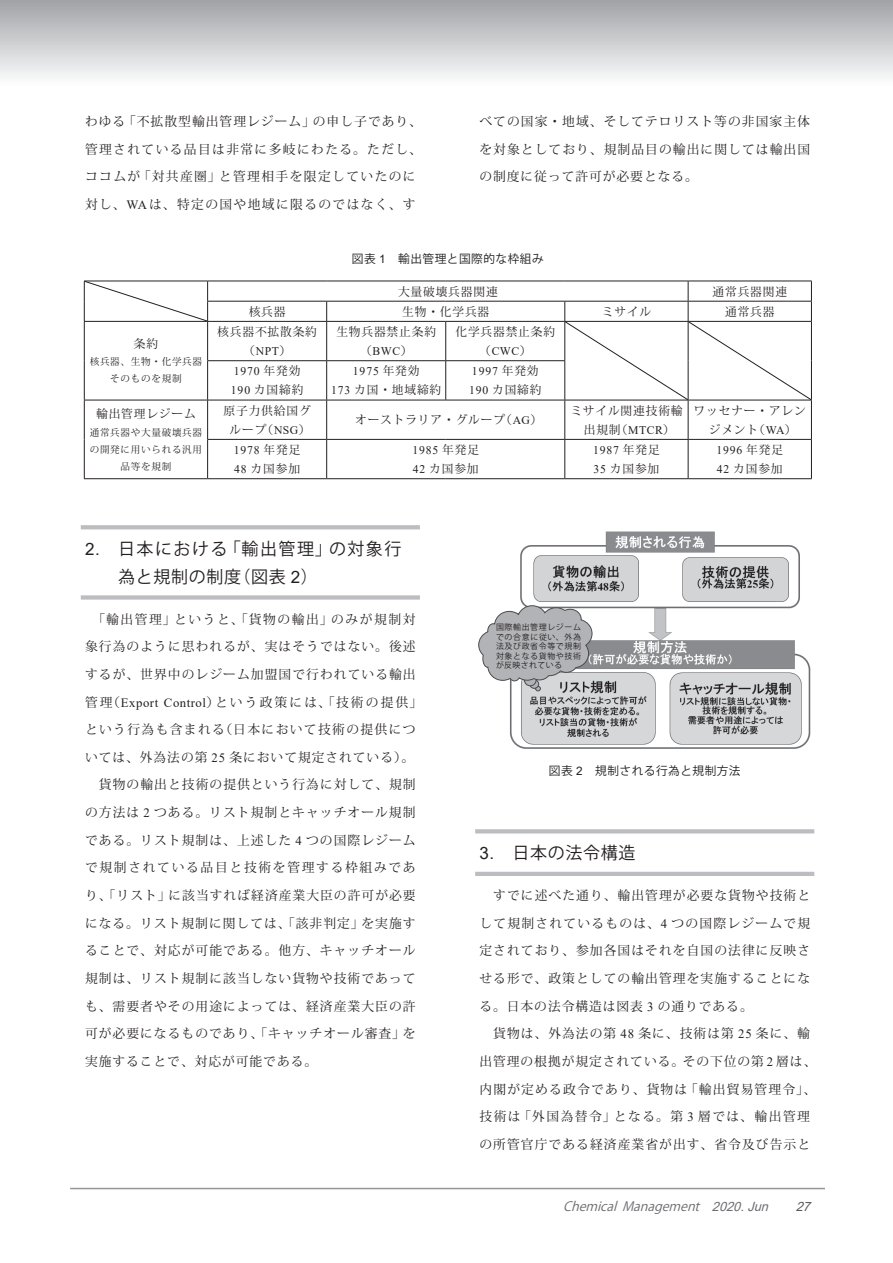
<style>
.page{position:relative;width:893px;height:1263px;background:#fff}
.page>*{position:absolute;margin:0;border:0;box-sizing:border-box;transform-origin:0 0}
.t1{font:16.95px/27.6px "Koz Go Pro";letter-spacing:.085em;color:#231f20}
.t2{font:16.95px "Koz Go Pro";letter-spacing:.04em;color:#231f20}
.t3{font:12.75px/27.6px "Koz Min Pro";letter-spacing:.085em;color:#231f20}
.t4{font:12.75px/27.6px "Koz Min Pro";letter-spacing:.11em;color:#231f20}
.t5{font:italic 12.75px "Koz Go Pro";color:#6c6d70}
.t6{font:italic 12.75px "Arial";color:#57585a}
.t7{font:11.7px/19.2px "Koz Min Pro";letter-spacing:.075em;color:#231f20;text-align:center}
.t8{font:11.7px "Times New Roman";letter-spacing:.075em;color:#231f20}
.t9{font:11.7px "Koz Go Pro";letter-spacing:.04em;color:#231f20}
.t10{font:9.6px/17px "Koz Min Pro";letter-spacing:.075em;color:#231f20;text-align:center}
.t11{font:7.95px/9.6px "Koz Go Pro";letter-spacing:.075em;color:#231f20;text-align:justify}
.s1{font-family:"Times New Roman"}
.s2{font-family:"Arial"}
.s3{font-family:"Koz Min Pro"}
</style>
<div class="page">
<div style="left:0;top:0;width:893px;height:85px;background:linear-gradient(to bottom,#a1a2a6,#fdfdfe)"></div>
<hr style="left:70px;top:1188px;width:755px;height:1px;background:#939598">
<hr style="left:81px;top:525px;width:339px;height:4px;background:#bcbdc0">
<div style="left:81px;top:595px;width:339px;height:5px;background:#bcbdc0"></div>
<svg style="left:475px;top:829px;width:339px;height:4px"></svg>
<hr style="left:475px;top:872px;width:339px;height:4px;background:#bcbdc0">
<img style="left:510px;top:531px;width:301px;height:218px">
<svg style="left:478px;top:605px;width:115px;height:86px"></svg>
<hr style="left:207px;top:301px;width:120px;height:1px;background:#231f20">
<hr style="left:327px;top:301px;width:119px;height:1px;background:#231f20">
<svg style="left:326px;top:301px;width:1px;height:20px"></svg>
<hr style="left:446px;top:301px;width:119px;height:1px;background:#231f20">
<hr style="left:208px;top:321px;width:119px;height:1px;background:#231f20">
<hr style="left:207px;top:322px;width:1px;height:38px;background:#231f20">
<hr style="left:327px;top:321px;width:119px;height:1px;background:#231f20">
<hr style="left:326px;top:322px;width:1px;height:38px;background:#231f20">
<hr style="left:446px;top:321px;width:119px;height:1px;background:#231f20">
<hr style="left:445px;top:322px;width:1px;height:38px;background:#231f20">
<hr style="left:207px;top:360px;width:120px;height:1px;background:#231f20">
<hr style="left:207px;top:361px;width:1px;height:39px;background:#231f20">
<hr style="left:327px;top:360px;width:119px;height:1px;background:#231f20">
<hr style="left:326px;top:361px;width:1px;height:39px;background:#231f20">
<hr style="left:446px;top:360px;width:119px;height:1px;background:#231f20">
<hr style="left:445px;top:361px;width:1px;height:39px;background:#231f20">
<hr style="left:84px;top:400px;width:124px;height:1px;background:#231f20">
<hr style="left:208px;top:400px;width:119px;height:1px;background:#231f20">
<hr style="left:207px;top:400px;width:1px;height:39px;background:#231f20">
<hr style="left:327px;top:400px;width:119px;height:1px;background:#231f20">
<hr style="left:326px;top:400px;width:1px;height:39px;background:#231f20">
<hr style="left:446px;top:400px;width:119px;height:1px;background:#231f20">
<hr style="left:564px;top:400px;width:1px;height:39px;background:#231f20">
<hr style="left:688px;top:400px;width:1px;height:39px;background:#231f20">
<hr style="left:207px;top:439px;width:120px;height:1px;background:#231f20">
<hr style="left:207px;top:440px;width:1px;height:38px;background:#231f20">
<hr style="left:327px;top:439px;width:119px;height:1px;background:#231f20">
<hr style="left:326px;top:440px;width:1px;height:38px;background:#231f20">
<hr style="left:446px;top:439px;width:119px;height:1px;background:#231f20">
<hr style="left:565px;top:439px;width:123px;height:1px;background:#231f20">
<hr style="left:564px;top:440px;width:1px;height:38px;background:#231f20">
<hr style="left:688px;top:439px;width:124px;height:1px;background:#231f20">
<hr style="left:688px;top:440px;width:1px;height:38px;background:#231f20">
<hr style="left:208px;top:281px;width:119px;height:1px;background:#231f20">
<hr style="left:327px;top:281px;width:119px;height:1px;background:#231f20">
<hr style="left:446px;top:281px;width:119px;height:1px;background:#231f20">
<hr style="left:84px;top:322px;width:1px;height:39px;background:#231f20">
<hr style="left:84px;top:361px;width:1px;height:39px;background:#231f20">
<hr style="left:84px;top:400px;width:1px;height:39px;background:#231f20">
<hr style="left:811px;top:400px;width:1px;height:39px;background:#231f20">
<hr style="left:84px;top:439px;width:1px;height:39px;background:#231f20">
<hr style="left:811px;top:440px;width:1px;height:38px;background:#231f20">
<hr style="left:84px;top:478px;width:124px;height:1px;background:#231f20">
<hr style="left:208px;top:478px;width:119px;height:1px;background:#231f20">
<hr style="left:327px;top:478px;width:119px;height:1px;background:#231f20">
<hr style="left:446px;top:478px;width:119px;height:1px;background:#231f20">
<hr style="left:565px;top:478px;width:123px;height:1px;background:#231f20">
<hr style="left:688px;top:478px;width:124px;height:1px;background:#231f20">
<hr style="left:565px;top:400px;width:123px;height:1px;background:#231f20">
<hr style="left:688px;top:400px;width:124px;height:1px;background:#231f20">
<hr style="left:84px;top:321px;width:124px;height:1px;background:#231f20">
<svg style="left:84px;top:281px;width:124px;height:40px"></svg>
<svg style="left:564px;top:281px;width:248px;height:119px"></svg>
<p class="t4" style="left:85px;top:107px;width:339px">わゆる「不拡散型輸出管理レジーム」の申し子であり、管理されている品目は非常に多岐にわたる。ただし、ココムが「対共産圏」と管理相手を限定していたのに対し、<span class="s1">WA</span>は、特定の国や地域に限るのではなく、す</p>
<p class="t3" style="left:479px;top:107px;width:332px;text-align:justify">べての国家・地域、そしてテロリスト等の非国家主体を対象としており、規制品目の輸出に関しては輸出国の制度に従って許可が必要となる。</p>
<p class="t9" style="left:352px;top:251px;width:193px">図表 <span class="s2">1</span>　輸出管理と国際的な枠組み</p>
<p class="t7" style="left:398px;top:281px;width:101px">大量破壊兵器関連</p>
<p class="t7" style="left:712px;top:281px;width:76px">通常兵器関連</p>
<p class="t7" style="left:134px;top:334px;width:26px">条約</p>
<p class="t10" style="left:90px;top:353px;width:114px">核兵器、生物・化学兵器そのものを規制</p>
<p class="t7" style="left:96px;top:404px;width:101px">輸出管理レジーム</p>
<p class="t10" style="left:90px;top:423px;width:114px">通常兵器や大量破壊兵器の開発に用いられる汎用品等を規制</p>
<p class="t7" style="left:249px;top:301px;width:38px">核兵器</p>
<p class="t7" style="left:402px;top:301px;width:89px">生物・化学兵器</p>
<p class="t7" style="left:602px;top:301px;width:51px">ミサイル</p>
<p class="t7" style="left:725px;top:301px;width:51px">通常兵器</p>
<p class="t7" style="left:217px;top:322px;width:101px">核兵器不拡散条約</p>
<p class="t8" style="left:243px;top:343px;width:49px"><span class="s3">（</span>NPT<span class="s3">）</span></p>
<p class="t8" style="left:234px;top:363px;width:68px">1970 <span class="s3">年発効</span></p>
<p class="t7" style="left:231px;top:380px;width:74px"><span class="s1">190</span> カ国締約</p>
<p class="t7" style="left:336px;top:322px;width:101px">生物兵器禁止条約</p>
<p class="t8" style="left:360px;top:343px;width:54px"><span class="s3">（</span>BWC<span class="s3">）</span></p>
<p class="t8" style="left:353px;top:363px;width:68px">1975 <span class="s3">年発効</span></p>
<p class="t7" style="left:331px;top:380px;width:112px"><span class="s1">173</span> カ国・地域締約</p>
<p class="t7" style="left:455px;top:322px;width:101px">化学兵器禁止条約</p>
<p class="t8" style="left:479px;top:343px;width:54px"><span class="s3">（</span>CWC<span class="s3">）</span></p>
<p class="t8" style="left:472px;top:363px;width:68px">1997 <span class="s3">年発効</span></p>
<p class="t7" style="left:469px;top:380px;width:74px"><span class="s1">190</span> カ国締約</p>
<p class="t7" style="left:224px;top:400px;width:89px">原子力供給国グループ（<span class="s1">NSG</span>）</p>
<p class="t7" style="left:355px;top:410px;width:189px">オーストラリア・グループ（<span class="s1">AG</span>）</p>
<p class="t7" style="left:570px;top:400px;width:114px">ミサイル関連技術輸出規制（<span class="s1">MTCR</span>）</p>
<p class="t7" style="left:694px;top:400px;width:114px">ワッセナー・アレンジメント（<span class="s1">WA</span>）</p>
<p class="t8" style="left:234px;top:442px;width:68px">1978 <span class="s3">年発足</span></p>
<p class="t7" style="left:234px;top:459px;width:67px"><span class="s1">48</span> カ国参加</p>
<p class="t8" style="left:412px;top:442px;width:68px">1985 <span class="s3">年発足</span></p>
<p class="t7" style="left:413px;top:459px;width:67px"><span class="s1">42</span> カ国参加</p>
<p class="t8" style="left:593px;top:442px;width:68px">1987 <span class="s3">年発足</span></p>
<p class="t7" style="left:594px;top:459px;width:67px"><span class="s1">35</span> カ国参加</p>
<p class="t8" style="left:716px;top:442px;width:68px">1996 <span class="s3">年発足</span></p>
<p class="t7" style="left:717px;top:459px;width:67px"><span class="s1">42</span> カ国参加</p>
<h1 class="t1" style="left:118px;top:535px;width:285px;text-indent:-33px"><span class="s2">2.</span> 日本における「輸出管理」の対象行為と規制の制度（図表 <span class="s2">2</span>）</h1>
<p class="t3" style="left:85px;top:605px;width:339px">　「輸出管理」というと、「貨物の輸出」のみが規制対象行為のように思われるが、実はそうではない。後述するが、世界中のレジーム加盟国で行われている輸出管理（<span class="s1">Export Control</span>）という政策には、「技術の提供」という行為も含まれる（日本において技術の提供については、外為法の第 <span class="s1">25</span> 条において規定されている）。　貨物の輸出と技術の提供という行為に対して、規制の方法は <span class="s1">2</span> つある。リスト規制とキャッチオール規制である。リスト規制は、上述した <span class="s1">4</span> つの国際レジームで規制されている品目と技術を管理する枠組みであり、「リスト」に該当すれば経済産業大臣の許可が必要になる。リスト規制に関しては、「該非判定」を実施することで、対応が可能である。他方、キャッチオール規制は、リスト規制に該当しない貨物や技術であっても、需要者やその用途によっては、経済産業大臣の許可が必要になるものであり、「キャッチオール審査」を実施することで、対応が可能である。</p>
<p class="t11" style="left:496px;top:622px;width:87px">国際輸出管理レジームでの合意に従い、外為法及び政省令等で規制対象となる貨物や技術が反映されている</p>
<p class="t9" style="left:549px;top:763px;width:193px">図表 <span class="s2">2</span>　規制される行為と規制方法</p>
<h1 class="t2" style="left:479px;top:842px;width:158px"><span class="s2">3.</span> 日本の法令構造</h1>
<p class="t3" style="left:479px;top:881px;width:338px">　すでに述べた通り、輸出管理が必要な貨物や技術として規制されているものは、<span class="s1">4</span> つの国際レジームで規定されており、参加各国はそれを自国の法律に反映させる形で、政策としての輸出管理を実施することになる。日本の法令構造は図表 <span class="s1">3</span> の通りである。<br>　貨物は、外為法の第 <span class="s1">48</span> 条に、技術は第 <span class="s1">25</span> 条に、輸出管理の根拠が規定されている。その下位の第 <span class="s1">2</span> 層は、内閣が定める政令であり、貨物は「輸出貿易管理令」、技術は「外国為替令」となる。第 <span class="s1">3</span> 層では、輸出管理の所管官庁である経済産業省が出す、省令及び告示と</p>
<p class="t5" style="left:563px;top:1198px;width:211px">Chemical Management　<span class="s2">2020.Jun</span></p>
<p class="t6" style="left:796px;top:1197px;width:20px">27</p>
</div>
